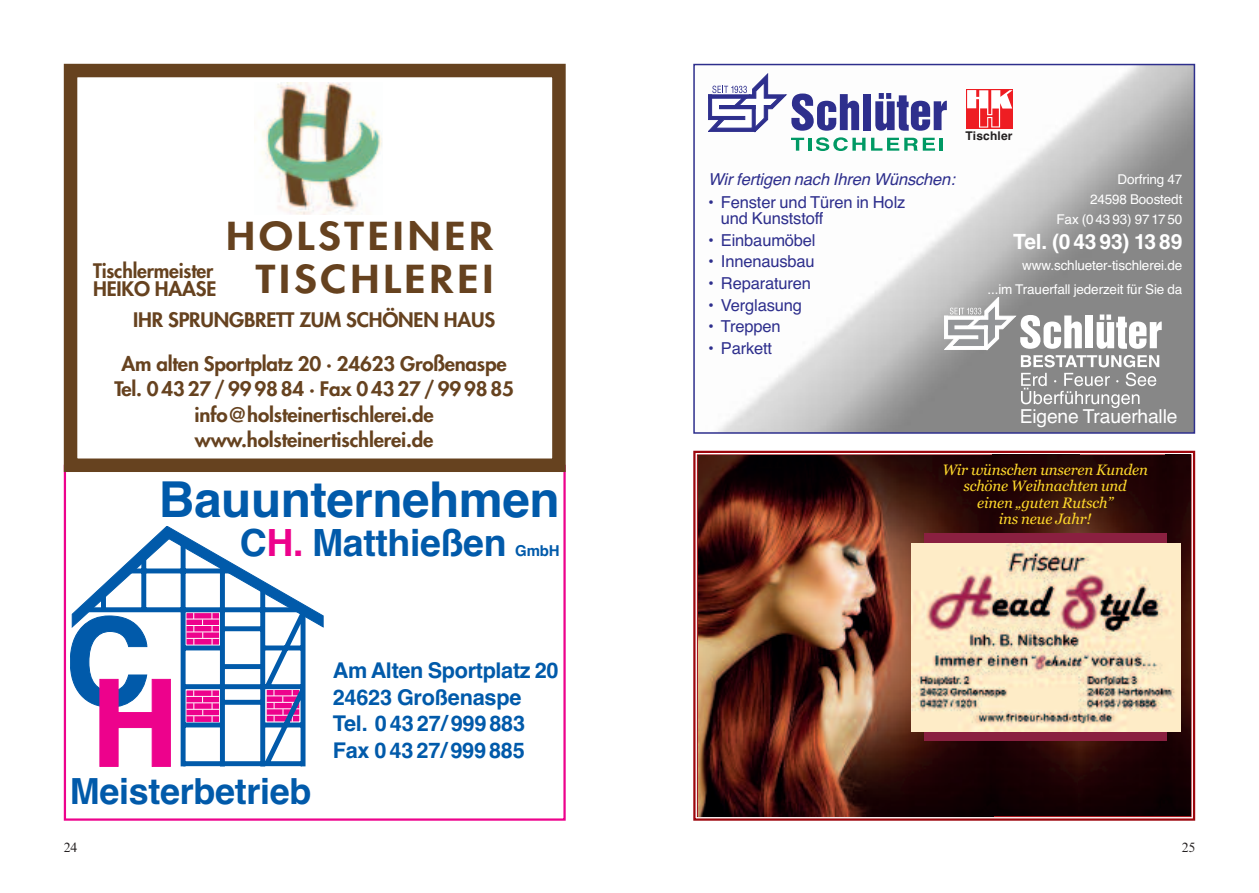
<style>
.page{position:relative;width:1259px;height:893px;background:#fff}
.page>*{position:absolute;margin:0;border:0;box-sizing:border-box;transform-origin:0 0}
.t1{font:700 49.5px "Helvetica";letter-spacing:-.01em;color:#015aaa}
.t2{font:800 37.5px/43.5px "Futura Std";letter-spacing:.09em;color:#66421f;text-align:right;scale:1.15 1}
.t3{font:700 37.5px "Helvetica";letter-spacing:-.01em;color:#015aaa}
.t4{font:700 36px "Helvetica";letter-spacing:-.01em;color:#015aaa}
.t5{font:700 21.6px/26.8px "Helvetica";letter-spacing:-.01em;color:#015aaa}
.t6{font:700 21px "Helvetica";letter-spacing:-.01em;color:#fff}
.t7{font:800 19.5px/25.5px "Futura Std";letter-spacing:-.01em;color:#66421f;text-align:center;scale:1.05 1}
.t8{font:800 19.5px/18px "Futura Std";letter-spacing:-.01em;color:#66421f}
.t9{font:19.2px "Helvetica";letter-spacing:-.01em;color:#fff}
.t10{font:16.5px/16.5px "Helvetica";letter-spacing:-.01em;color:#2e2f8d}
.t11{font:italic 16.5px "Helvetica";letter-spacing:-.01em;color:#2e2f8d}
.t12{font:italic 15px/16.5px "Georgia";letter-spacing:-.01em;color:#ffd92b;text-align:center}
.t13{font:700 15px "Helvetica";color:#015aaa}
.t14{font:13.5px/20.1px "Helvetica";letter-spacing:-.01em;color:#fff;text-align:right}
.t15{font:13.5px "Times New Roman MT Std";color:#231f20}
.t16{font:700 12px "Helvetica";letter-spacing:.015em;color:#231f20}
.s1{color:#ed028c}
</style>
<div class="page">
<div style="left:64px;top:465px;width:502px;height:356px;border:2px solid #ed028c"></div>
<svg style="left:70px;top:526px;width:253px;height:240px"></svg>
<img style="left:259px;top:82px;width:123px;height:133px">
<div style="left:64px;top:64px;width:502px;height:408px;border:14px solid #66421f"></div>
<img style="left:718px;top:67px;width:474px;height:364px">
<div style="left:693px;top:64px;width:502px;height:370px;border:2px solid #2e2f8d"></div>
<svg style="left:871px;top:138px;width:64px;height:13px"></svg>
<hr style="left:939px;top:138px;width:4px;height:13px;background:#009964">
<svg style="left:708px;top:74px;width:157px;height:77px"></svg>
<div style="left:863px;top:94px;width:8px;height:36px;background:#2e2f8d"></div>
<svg style="left:875px;top:93px;width:72px;height:38px"></svg>
<div style="left:966px;top:89px;width:47px;height:40px;background:#ee1d23"></div>
<svg style="left:967px;top:90px;width:45px;height:38px"></svg>
<svg style="left:944px;top:297px;width:217px;height:111px"></svg>
<div style="left:693px;top:451px;width:502px;height:370px;border:2px solid #9d070d"></div>
<img style="left:698px;top:455px;width:492px;height:361px">
<div style="left:924px;top:534px;width:242px;height:207px;background:#8a2040"></div>
<img style="left:911px;top:543px;width:269px;height:189px">
<p class="t2" style="left:226px;top:217px;width:234px">HOLSTEINER<br>TISCHLEREI</p>
<p class="t8" style="left:93px;top:263px;width:125px">Tischlermeister<br>HEIKO HAASE</p>
<p class="t7" style="left:133px;top:309px;width:346px">IHR SPRUNGBRETT ZUM SCHÖNEN HAUS</p>
<p class="t7" style="left:114px;top:352px;width:382px">Am alten Sportplatz 20 · 24623 Großenaspe Tel.04327/999884·Fax04327/999885 info@holsteinertischlerei.de www.holsteinertischlerei.de</p>
<p class="t1" style="left:159px;top:471px;width:402px">Bauunternehmen</p>
<p class="t3" style="left:240px;top:521px;width:268px">C<span class="s1">H.</span> Matthießen</p>
<p class="t13" style="left:515px;top:542px;width:46px">GmbH</p>
<p class="t5" style="left:333px;top:657px;width:227px">Am Alten Sportplatz 20<br>24623 Großenaspe<br>Tel. 0 43 27/ 999 883<br>Fax 0 43 27/ 999 885</p>
<p class="t16" style="left:965px;top:129px;width:49px">Tischler</p>
<p class="t11" style="left:708px;top:170px;width:248px">Wir fertigen nach Ihren Wünschen:</p>
<p class="t10" style="left:721px;top:194px;width:186px;text-indent:-13px">• Fenster und Türen in Holz und Kunststoff</p>
<p class="t10" style="left:708px;top:232px;width:109px">• Einbaumöbel</p>
<p class="t10" style="left:708px;top:254px;width:108px">• Innenausbau</p>
<p class="t10" style="left:708px;top:275px;width:104px">• Reparaturen</p>
<p class="t10" style="left:708px;top:297px;width:95px">• Verglasung</p>
<p class="t10" style="left:708px;top:318px;width:74px">• Treppen</p>
<p class="t10" style="left:708px;top:340px;width:66px">• Parkett</p>
<p class="t14" style="left:1056px;top:169px;width:127px">Dorfring 47<br>24598 Boostedt<br>Fax (0 43 93) 97 17 50</p>
<p class="t6" style="left:1013px;top:230px;width:171px">Tel. (0 43 93) 13 89</p>
<p class="t14" style="left:987px;top:253px;width:196px;line-height:24.2px">www.schlueter-tischlerei.de<br>...im Trauerfall jederzeit für Sie da</p>
<p class="t9" style="left:1019px;top:405px;width:159px">Eigene Trauerhalle</p>
<p class="t12" style="left:942px;top:461px;width:207px">Wir wünschen unseren Kunden schöne Weihnachten und<br>einen „guten Rutsch”<br>ins neue Jahr!</p>
<p class="t4" style="left:70px;top:771px;width:243px">Meisterbetrieb</p>
<p class="t15" style="left:64px;top:842px;width:15px">24</p>
<p class="t15" style="left:1181px;top:842px;width:15px">25</p>
</div>
